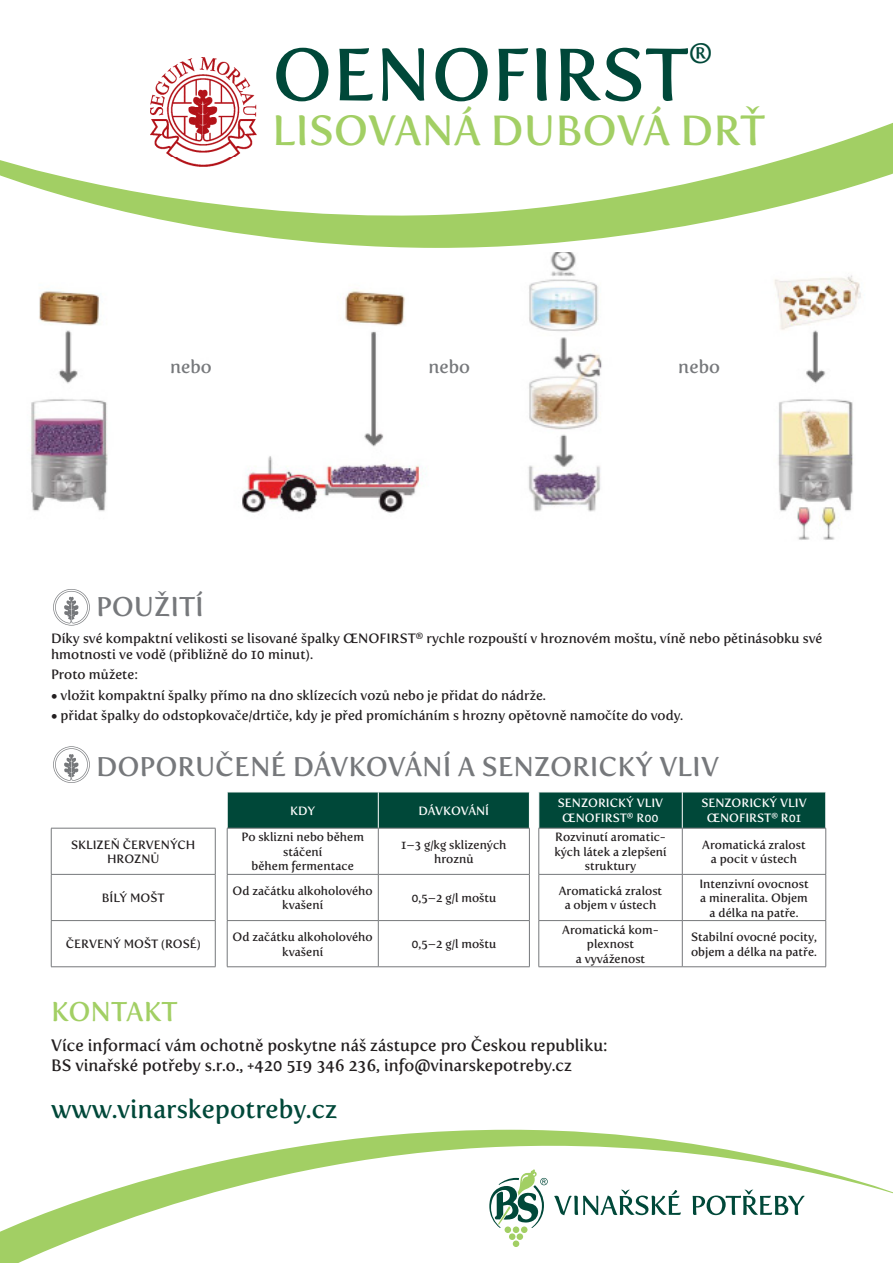
<style>
.page{position:relative;width:893px;height:1263px;background:#fff}
.page>*{position:absolute;margin:0;border:0;box-sizing:border-box;transform-origin:0 0}
.t1{font:73.5px "Fertigo Pro";color:#004839}
.t2{font:42px "Fertigo Pro";color:#a2cf64}
.t3{font:27px "Fertigo Pro";color:#76787b}
.t4{font:27px "Fertigo Pro";color:#a2cf64}
.t5{font:25.65px "Fertigo Pro";color:#004839}
.t6{font:18.15px "Fertigo Pro";color:#76787b}
.t7{font:16.5px "Fertigo Pro";color:#231f20}
.t8{font:13.5px/16.2px "Fertigo Pro";color:#231f20}
.t9{font:12px/14.4px "Fertigo Pro";color:#231f20;text-align:center}
.t10{font:12px "Fertigo Pro";color:#fff}
</style>
<div class="page">
<svg style="left:0;top:116px;width:893px;height:132px"></svg>
<div style="left:228px;top:793px;width:597px;height:35px;background:#004839"></div>
<hr style="left:378px;top:792px;width:1px;height:36px;background:#fff">
<hr style="left:529px;top:792px;width:1px;height:36px;background:#fff">
<hr style="left:538px;top:792px;width:1px;height:36px;background:#fff">
<hr style="left:682px;top:792px;width:1px;height:36px;background:#fff">
<hr style="left:539px;top:828px;width:143px;height:1px;background:#76787b">
<hr style="left:539px;top:828px;width:1px;height:46px;background:#76787b">
<hr style="left:682px;top:828px;width:144px;height:1px;background:#76787b">
<hr style="left:682px;top:828px;width:1px;height:46px;background:#76787b">
<hr style="left:825px;top:828px;width:1px;height:46px;background:#76787b">
<hr style="left:539px;top:874px;width:143px;height:1px;background:#76787b">
<hr style="left:539px;top:874px;width:1px;height:46px;background:#76787b">
<hr style="left:682px;top:874px;width:144px;height:1px;background:#76787b">
<hr style="left:682px;top:874px;width:1px;height:46px;background:#76787b">
<hr style="left:825px;top:874px;width:1px;height:46px;background:#76787b">
<hr style="left:539px;top:920px;width:143px;height:1px;background:#76787b">
<hr style="left:539px;top:921px;width:1px;height:45px;background:#76787b">
<hr style="left:682px;top:920px;width:144px;height:1px;background:#76787b">
<hr style="left:682px;top:921px;width:1px;height:45px;background:#76787b">
<hr style="left:825px;top:921px;width:1px;height:45px;background:#76787b">
<hr style="left:539px;top:966px;width:143px;height:1px;background:#76787b">
<hr style="left:682px;top:966px;width:144px;height:1px;background:#76787b">
<hr style="left:227px;top:828px;width:151px;height:1px;background:#76787b">
<hr style="left:227px;top:828px;width:1px;height:46px;background:#76787b">
<hr style="left:378px;top:828px;width:152px;height:1px;background:#76787b">
<hr style="left:378px;top:828px;width:1px;height:46px;background:#76787b">
<hr style="left:529px;top:828px;width:1px;height:46px;background:#76787b">
<hr style="left:227px;top:874px;width:151px;height:1px;background:#76787b">
<hr style="left:227px;top:874px;width:1px;height:46px;background:#76787b">
<hr style="left:378px;top:874px;width:152px;height:1px;background:#76787b">
<hr style="left:378px;top:874px;width:1px;height:46px;background:#76787b">
<hr style="left:529px;top:874px;width:1px;height:46px;background:#76787b">
<hr style="left:227px;top:920px;width:151px;height:1px;background:#76787b">
<hr style="left:227px;top:921px;width:1px;height:45px;background:#76787b">
<hr style="left:378px;top:920px;width:152px;height:1px;background:#76787b">
<hr style="left:378px;top:921px;width:1px;height:45px;background:#76787b">
<hr style="left:529px;top:921px;width:1px;height:45px;background:#76787b">
<hr style="left:227px;top:966px;width:151px;height:1px;background:#76787b">
<hr style="left:378px;top:966px;width:152px;height:1px;background:#76787b">
<hr style="left:51px;top:828px;width:164px;height:1px;background:#76787b">
<hr style="left:51px;top:828px;width:1px;height:46px;background:#76787b">
<hr style="left:215px;top:828px;width:1px;height:46px;background:#76787b">
<hr style="left:51px;top:874px;width:164px;height:1px;background:#76787b">
<hr style="left:51px;top:874px;width:1px;height:46px;background:#76787b">
<hr style="left:215px;top:874px;width:1px;height:46px;background:#76787b">
<hr style="left:51px;top:920px;width:164px;height:1px;background:#76787b">
<hr style="left:51px;top:921px;width:1px;height:45px;background:#76787b">
<hr style="left:215px;top:921px;width:1px;height:45px;background:#76787b">
<hr style="left:51px;top:966px;width:164px;height:1px;background:#76787b">
<svg style="left:0;top:1130px;width:893px;height:133px"></svg>
<svg style="left:554px;top:1190px;width:127px;height:25px"></svg>
<svg style="left:693px;top:1190px;width:112px;height:25px"></svg>
<div style="left:505px;top:1226px;width:6px;height:7px;background:#a2cf64;border-radius:50%"></div>
<div style="left:513px;top:1226px;width:6px;height:7px;background:#a2cf64;border-radius:50%"></div>
<div style="left:513px;top:1240px;width:6px;height:7px;background:#a2cf64;border-radius:50%"></div>
<div style="left:521px;top:1226px;width:6px;height:7px;background:#a2cf64;border-radius:50%"></div>
<div style="left:509px;top:1233px;width:6px;height:7px;background:#a2cf64;border-radius:50%"></div>
<div style="left:517px;top:1233px;width:6px;height:7px;background:#a2cf64;border-radius:50%"></div>
<svg style="left:489px;top:1169px;width:59px;height:59px"></svg>
<img style="left:151px;top:57px;width:105px;height:109px">
<svg style="left:53px;top:746px;width:37px;height:37px"></svg>
<svg style="left:53px;top:589px;width:37px;height:37px"></svg>
<img style="left:30px;top:252px;width:831px;height:288px">
<p class="t1" style="left:272px;top:32px;width:442px">OENOFIRST<sup>®</sup></p>
<p class="t2" style="left:272px;top:106px;width:495px">LISOVANÁ DUBOVÁ DRŤ</p>
<p class="t6" style="left:170px;top:356px;width:43px">nebo</p>
<p class="t6" style="left:428px;top:356px;width:43px">nebo</p>
<p class="t6" style="left:678px;top:356px;width:43px">nebo</p>
<p class="t3" style="left:96px;top:591px;width:109px">POUŽITÍ</p>
<p class="t8" style="left:51px;top:630px;width:773px">Díky své kompaktní velikosti se lisované špalky ŒNOFIRST® rychle rozpouští v hroznovém moštu, víně nebo pětinásobku své hmotnosti ve vodě (přibližně do 10 minut).</p>
<p class="t8" style="left:51px;top:666px;width:89px">Proto můžete:</p>
<p class="t8" style="left:51px;top:687px;width:496px">• vložit kompaktní špalky přímo na dno sklízecích vozů nebo je přidat do nádrže.</p>
<p class="t8" style="left:51px;top:707px;width:634px">• přidat špalky do odstopkovače/drtiče, kdy je před promícháním s hrozny opětovně namočíte do vody.</p>
<p class="t3" style="left:96px;top:750px;width:624px">DOPORUČENÉ DÁVKOVÁNÍ A SENZORICKÝ VLIV</p>
<p class="t10" style="left:290px;top:803px;width:26px">KDY</p>
<p class="t10" style="left:419px;top:803px;width:72px">DÁVKOVÁNÍ</p>
<p class="t10" style="left:558px;top:796px;width:107px">SENZORICKÝ VLIV</p>
<p class="t10" style="left:562px;top:811px;width:98px">ŒNOFIRST® R00</p>
<p class="t10" style="left:701px;top:796px;width:107px">SENZORICKÝ VLIV</p>
<p class="t10" style="left:707px;top:811px;width:96px">ŒNOFIRST® R01</p>
<p class="t9" style="left:71px;top:837px;width:126px">SKLIZEŇ ČERVENÝCH<br>HROZNŮ</p>
<p class="t9" style="left:241px;top:830px;width:124px">Po sklizni nebo během stáčení</p>
<p class="t9" style="left:252px;top:859px;width:104px">během fermentace</p>
<p class="t9" style="left:401px;top:837px;width:107px">1–3 g/kg sklizených hroznů</p>
<p class="t9" style="left:555px;top:830px;width:112px">Rozvinutí aromatic-</p>
<p class="t9" style="left:554px;top:844px;width:114px">kých látek a zlepšení struktury</p>
<p class="t9" style="left:702px;top:837px;width:105px">Aromatická zralost a pocit v ústech</p>
<p class="t9" style="left:102px;top:891px;width:64px">BÍLÝ MOŠT</p>
<p class="t9" style="left:233px;top:883px;width:142px">Od začátku alkoholového kvašení</p>
<p class="t9" style="left:411px;top:891px;width:86px">0,5–2 g/l moštu</p>
<p class="t9" style="left:559px;top:883px;width:105px">Aromatická zralost a objem v ústech</p>
<p class="t9" style="left:699px;top:876px;width:111px">Intenzivní ovocnost a mineralita. Objem a délka na patře.</p>
<p class="t9" style="left:66px;top:937px;width:136px">ČERVENÝ MOŠT (ROSÉ)</p>
<p class="t9" style="left:233px;top:930px;width:142px">Od začátku alkoholového kvašení</p>
<p class="t9" style="left:411px;top:937px;width:86px">0,5–2 g/l moštu</p>
<p class="t9" style="left:562px;top:922px;width:98px">Aromatická kom&shy;plexnost<br>a vyváženost</p>
<p class="t9" style="left:691px;top:930px;width:127px;text-align:left">Stabilní ovocné pocity, objem a délka na patře.</p>
<p class="t4" style="left:51px;top:996px;width:128px">KONTAKT</p>
<p class="t7" style="left:51px;top:1036px;width:558px">Více informací vám ochotně poskytne náš zástupce pro Českou republiku:</p>
<p class="t7" style="left:51px;top:1056px;width:523px">BS vinařské potřeby s.r.o., +420 519 346 236, info@vinarskepotreby.cz</p>
<p class="t5" style="left:51px;top:1094px;width:288px">www.vinarskepotreby.cz</p>
</div>
